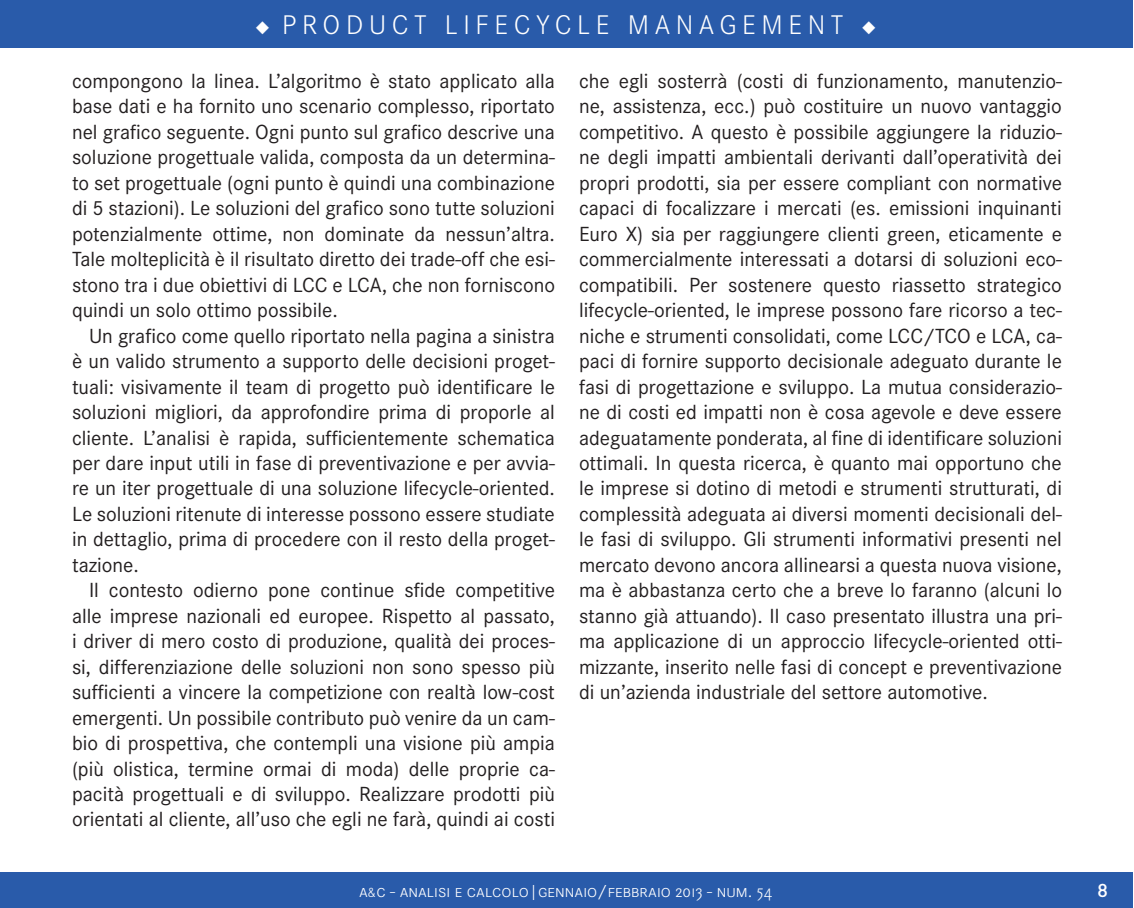
<style>
.page{position:relative;width:1134px;height:908px;background:#fff}
.page>*{position:absolute;margin:0;border:0;box-sizing:border-box;transform-origin:0 0}
.t1{font:300 28px "Corporate SSC";letter-spacing:.2em;color:#fff}
.t2{font:21.2px/25.4px "Corporate S";color:#231f20;text-align:justify}
.t3{font:600 20px "Corporate S";color:#fff}
.t4{font:300 18px "Corporate SSC";color:#fff}
.s1{font-size:14px}
</style>
<div class="page">
<div style="left:0;top:872px;width:1133px;height:35px;background:#295baa"></div>
<div style="left:0;top:0;width:1133px;height:48px;background:#295baa"></div>
<h1 class="t1" style="left:256px;top:9px;width:622px">◆ PRODUCT LIFECYCLE MANAGEMENT ◆</h1>
<p class="t2" style="left:72px;top:68px;width:484px">compongono la linea. L’algoritmo è stato applicato alla base dati e ha fornito uno scenario complesso, riportato nel grafico seguente. Ogni punto sul grafico descrive una soluzione progettuale valida, composta da un determina&shy;to set progettuale (ogni punto è quindi una combinazione di 5 stazioni). Le soluzioni del grafico sono tutte soluzioni potenzialmente ottime, non dominate da nessun’altra.<br>Tale molteplicità è il risultato diretto dei trade-off che esi&shy;stono tra i due obiettivi di LCC e LCA, che non forniscono quindi un solo ottimo possibile.</p>
<p class="t2" style="left:72px;top:323px;width:484px;text-indent:17px">Un grafico come quello riportato nella pagina a sinistra è un valido strumento a supporto delle decisioni proget&shy;tuali: visivamente il team di progetto può identificare le soluzioni migliori, da approfondire prima di proporle al cliente. L’analisi è rapida, sufficientemente schematica per dare input utili in fase di preventivazione e per avvia&shy;re un iter progettuale di una soluzione lifecycle-oriented.<br>Le soluzioni ritenute di interesse possono essere studiate in dettaglio, prima di procedere con il resto della proget&shy;tazione.</p>
<p class="t2" style="left:72px;top:577px;width:484px;text-indent:17px">Il contesto odierno pone continue sfide competitive alle imprese nazionali ed europee. Rispetto al passato, i driver di mero costo di produzione, qualità dei proces&shy;si, differenziazione delle soluzioni non sono spesso più sufficienti a vincere la competizione con realtà low-cost emergenti. Un possibile contributo può venire da un cam&shy;bio di prospettiva, che contempli una visione più ampia (più olistica, termine ormai di moda) delle proprie ca&shy;pacità progettuali e di sviluppo. Realizzare prodotti più orientati al cliente, all’uso che egli ne farà, quindi ai costi</p>
<p class="t2" style="left:579px;top:68px;width:484px">che egli sosterrà (costi di funzionamento, manutenzio&shy;ne, assistenza, ecc.) può costituire un nuovo vantaggio competitivo. A questo è possibile aggiungere la riduzio&shy;ne degli impatti ambientali derivanti dall’operatività dei propri prodotti, sia per essere compliant con normative capaci di focalizzare i mercati (es. emissioni inquinanti Euro X) sia per raggiungere clienti green, eticamente e commercialmente interessati a dotarsi di soluzioni eco&shy;compatibili. Per sostenere questo riassetto strategico lifecycle-oriented, le imprese possono fare ricorso a tec&shy;niche e strumenti consolidati, come LCC/TCO e LCA, ca&shy;paci di fornire supporto decisionale adeguato durante le fasi di progettazione e sviluppo. La mutua considerazio&shy;ne di costi ed impatti non è cosa agevole e deve essere adeguatamente ponderata, al fine di identificare soluzioni ottimali. In questa ricerca, è quanto mai opportuno che le imprese si dotino di metodi e strumenti strutturati, di complessità adeguata ai diversi momenti decisionali del&shy;le fasi di sviluppo. Gli strumenti informativi presenti nel mercato devono ancora allinearsi a questa nuova visione, ma è abbastanza certo che a breve lo faranno (alcuni lo stanno già attuando). Il caso presentato illustra una pri&shy;ma applicazione di un approccio lifecycle-oriented otti&shy;mizzante, inserito nelle fasi di concept e preventivazione di un’azienda industriale del settore automotive.</p>
<p class="t4" style="left:359px;top:880px;width:415px">a<span class="s1">&amp;</span>c - analisi e calcolo|gennaio/febbraio 2013 - num. 54</p>
<p class="t3" style="left:1097px;top:878px;width:13px">8</p>
</div>
